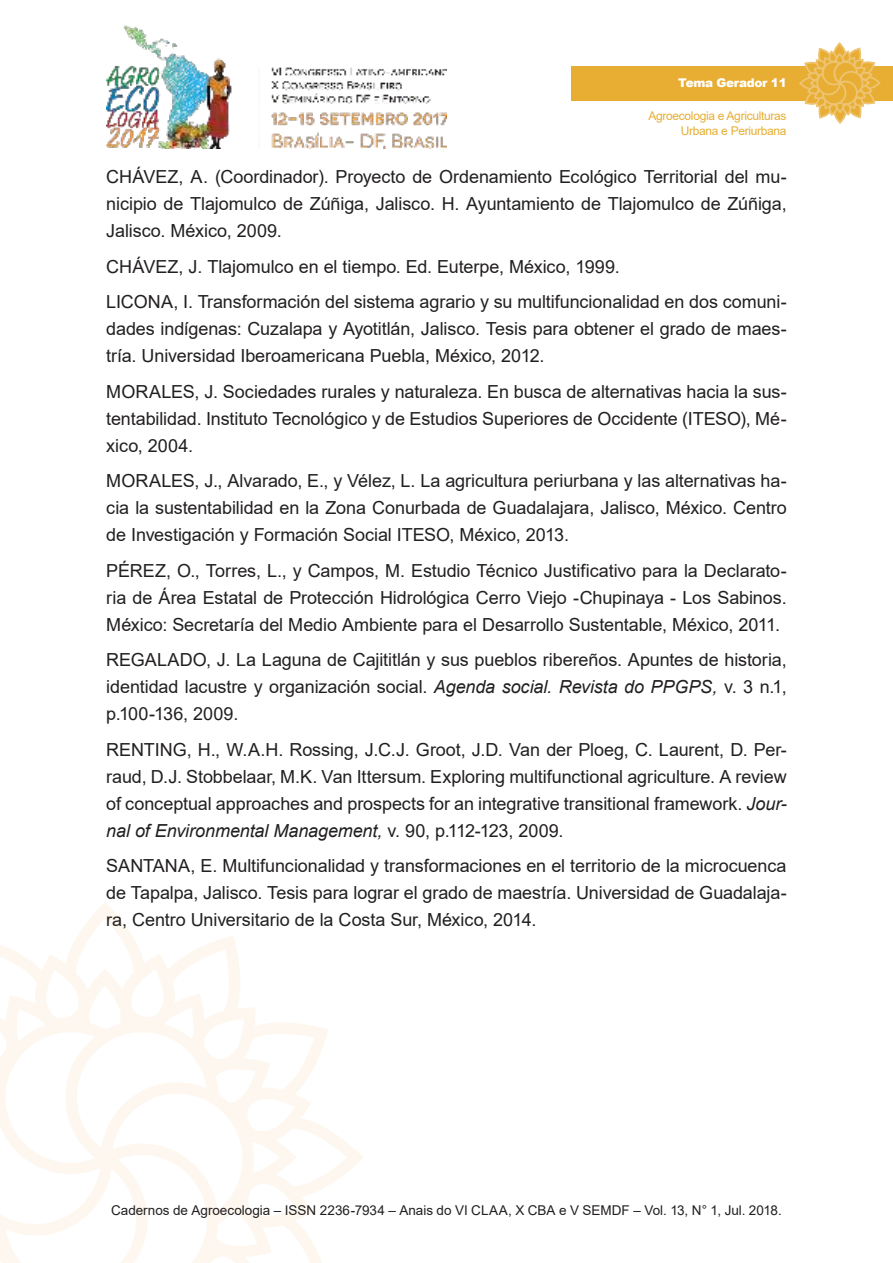
<style>
.page{position:relative;width:893px;height:1263px;background:#fff}
.page>*{position:absolute;margin:0;border:0;box-sizing:border-box;transform-origin:0 0}
.t1{font:18px/27px "Arial";letter-spacing:-.005em;color:#221f1f;text-align:justify}
.t2{font:13.5px "Arial";color:#221f1f}
.t3{font:12px/14.4px "Arial";letter-spacing:-.025em;color:#e7ae33;text-align:right}
.t4{font:900 12px "Arial";letter-spacing:-.025em;color:#fff}
.s1{font-style:italic}
</style>
<div class="page">
<img style="left:106px;top:25px;width:340px;height:124px">
<svg style="left:0;top:910px;width:363px;height:353px"></svg>
<div style="left:571px;top:66px;width:322px;height:34px;background:#e7ae33"></div>
<svg style="left:798px;top:43px;width:83px;height:81px"></svg>
<p class="t4" style="left:678px;top:76px;width:110px">Tema Gerador 11</p>
<p class="t3" style="left:648px;top:110px;width:140px">Agroecologia e Agriculturas<br>Urbana e Periurbana</p>
<p class="t1" style="left:106px;top:165px;width:682px">CHÁVEZ, A. (Coordinador). Proyecto de Ordenamiento Ecológico Territorial del mu&shy;nicipio de Tlajomulco de Zúñiga, Jalisco. H. Ayuntamiento de Tlajomulco de Zúñiga, Jalisco. México, 2009.</p>
<p class="t1" style="left:106px;top:250px;width:682px;line-height:35.5px">CHÁVEZ, J. Tlajomulco en el tiempo. Ed. Euterpe, México, 1999.<br>LICONA, I. Transformación del sistema agrario y su multifuncionalidad en dos comuni-</p>
<p class="t1" style="left:106px;top:317px;width:682px">dades indígenas: Cuzalapa y Ayotitlán, Jalisco. Tesis para obtener el grado de maes&shy;tría. Universidad Iberoamericana Puebla, México, 2012.</p>
<p class="t1" style="left:106px;top:380px;width:682px">MORALES, J. Sociedades rurales y naturaleza. En busca de alternativas hacia la sus&shy;tentabilidad. Instituto Tecnológico y de Estudios Superiores de Occidente (ITESO), Mé&shy;xico, 2004.</p>
<p class="t1" style="left:106px;top:469px;width:682px">MORALES, J., Alvarado, E., y Vélez, L. La agricultura periurbana y las alternativas ha&shy;cia la sustentabilidad en la Zona Conurbada de Guadalajara, Jalisco, México. Centro de Investigación y Formación Social ITESO, México, 2013.</p>
<p class="t1" style="left:106px;top:559px;width:682px">PÉREZ, O., Torres, L., y Campos, M. Estudio Técnico Justificativo para la Declarato&shy;ria de Área Estatal de Protección Hidrológica Cerro Viejo -Chupinaya - Los Sabinos.<br>México: Secretaría del Medio Ambiente para el Desarrollo Sustentable, México, 2011.</p>
<p class="t1" style="left:106px;top:648px;width:682px">REGALADO, J. La Laguna de Cajititlán y sus pueblos ribereños. Apuntes de historia, identidad lacustre y organización social. <span class="s1">Agenda social. Revista do PPGPS,</span> v. 3 n.1, p.100-136, 2009.</p>
<p class="t1" style="left:106px;top:738px;width:682px">RENTING, H., W.A.H. Rossing, J.C.J. Groot, J.D. Van der Ploeg, C. Laurent, D. Per&shy;raud, D.J. Stobbelaar, M.K. Van Ittersum. Exploring multifunctional agriculture. A review of conceptual approaches and prospects for an integrative transitional framework. <span class="s1">Jour&shy;nal of Environmental Management,</span> v. 90, p.112-123, 2009.</p>
<p class="t1" style="left:106px;top:854px;width:682px">SANTANA, E. Multifuncionalidad y transformaciones en el territorio de la microcuenca de Tapalpa, Jalisco. Tesis para lograr el grado de maestría. Universidad de Guadalaja&shy;ra, Centro Universitario de la Costa Sur, México, 2014.</p>
<p class="t2" style="left:111px;top:1205px;width:672px">Cadernos de Agroecologia – ISSN 2236-7934 – Anais do VI CLAA, X CBA e V SEMDF – Vol. 13, N° 1, Jul. 2018.</p>
</div>
